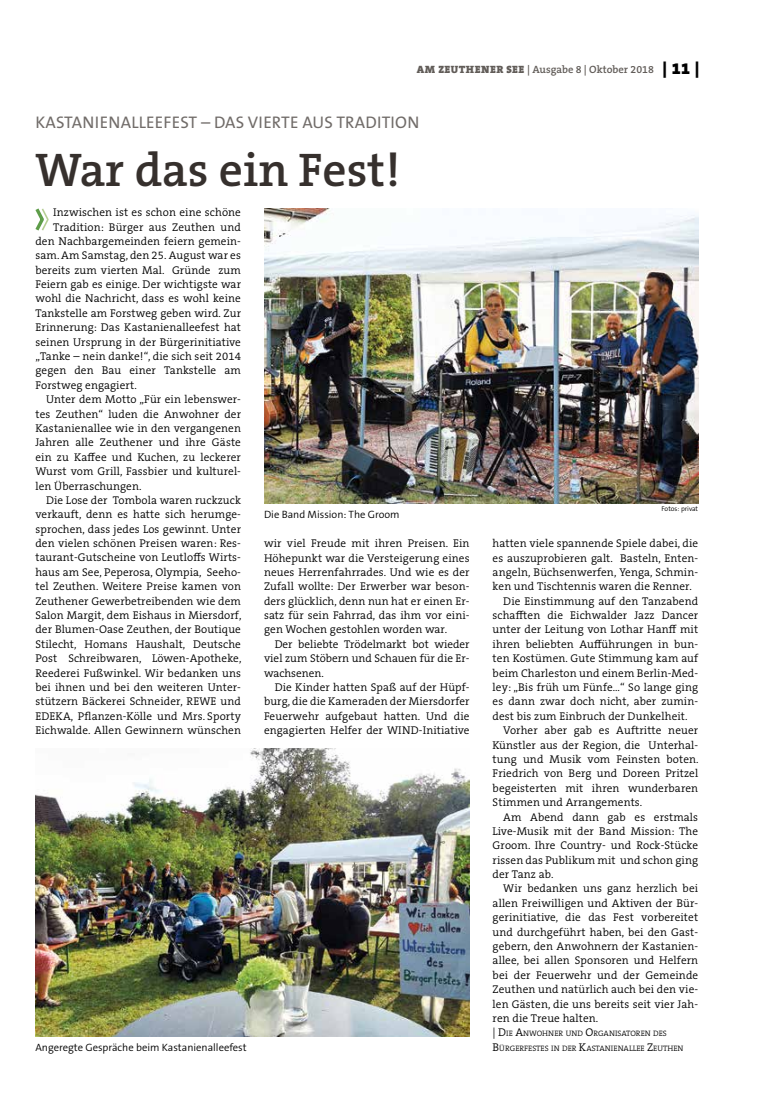
<style>
.page{position:relative;width:762px;height:1117px;background:#fff}
.page>*{position:absolute;margin:0;border:0;box-sizing:border-box;transform-origin:0 0}
.t1{font:600 47.5px "The Serif B W6";color:#36302d}
.t2{font:16.88px "The Sans B W5 Plain";letter-spacing:.015em;color:#716c69}
.t3{font:300 11.25px/14.4px "The Serif B W4";letter-spacing:.01em;color:#000;text-align:justify}
.t4{font:300 10.62px "The Sans B W4";color:#000}
.t5{font:600 10.62px "The Serif B W6";color:#615c58}
.t6{font:300 7.88px/14.4px "The Serif B W4";color:#000}
.t7{font:300 6.88px "The Sans B W4";color:#000}
.s1{font-family:"The Serif B W9";font-weight:900}
.s2{font-family:"The Serif B W9";font-weight:900;font-size:16.25px;color:#000}
.s3{font-size:11.25px}
</style>
<div class="page">
<svg style="left:35px;top:208px;width:14px;height:23px"></svg>
<img style="left:264px;top:208px;width:434px;height:295px">
<img style="left:35px;top:748px;width:434px;height:287px">
<p class="t5" style="left:417px;top:63px;width:284px"><span class="s1">AM ZEUTHENER SEE</span> | Ausgabe 8 | Oktober 2018 <span class="s2">| 11 |</span></p>
<h2 class="t2" style="left:36px;top:111px;width:385px">KASTANIENALLEEFEST – DAS VIERTE AUS TRADITION</h2>
<h1 class="t1" style="left:35px;top:139px;width:366px">War das ein Fest!</h1>
<p class="t3" style="left:53px;top:205px;width:189px">Inzwischen ist es schon eine schöne</p>
<p class="t3" style="left:53px;top:219px;width:189px">Tradition: Bürger aus Zeuthen und</p>
<p class="t3" style="left:35px;top:234px;width:207px">den Nachbargemeinden feiern gemein-</p>
<p class="t3" style="left:35px;top:248px;width:207px">sam. Am Samstag, den 25. August war es</p>
<p class="t3" style="left:35px;top:263px;width:207px">bereits zum vierten Mal. Gründe zum</p>
<p class="t3" style="left:35px;top:277px;width:207px">Feiern gab es einige. Der wichtigste war</p>
<p class="t3" style="left:35px;top:291px;width:207px">wohl die Nachricht, dass es wohl keine</p>
<p class="t3" style="left:35px;top:306px;width:207px">Tankstelle am Forstweg geben wird. Zur</p>
<p class="t3" style="left:35px;top:320px;width:207px">Erinnerung: Das Kastanienalleefest hat</p>
<p class="t3" style="left:35px;top:334px;width:207px">seinen Ursprung in der Bürgerinitiative</p>
<p class="t3" style="left:35px;top:349px;width:207px">„Tanke – nein danke!“, die sich seit 2014</p>
<p class="t3" style="left:35px;top:363px;width:207px">gegen den Bau einer Tankstelle am</p>
<p class="t3" style="left:35px;top:378px;width:103px">Forstweg engagiert.</p>
<p class="t3" style="left:46px;top:392px;width:196px">Unter dem Motto „Für ein lebenswer-</p>
<p class="t3" style="left:35px;top:406px;width:207px">tes Zeuthen“ luden die Anwohner der</p>
<p class="t3" style="left:35px;top:421px;width:207px">Kastanienallee wie in den vergangenen</p>
<p class="t3" style="left:35px;top:435px;width:207px">Jahren alle Zeuthener und ihre Gäste</p>
<p class="t3" style="left:35px;top:449px;width:207px">ein zu Kaffee und Kuchen, zu leckerer</p>
<p class="t3" style="left:35px;top:464px;width:207px">Wurst vom Grill, Fassbier und kulturel-</p>
<p class="t3" style="left:35px;top:478px;width:108px">len Überraschungen.</p>
<p class="t3" style="left:46px;top:493px;width:196px">Die Lose der Tombola waren ruckzuck</p>
<p class="t3" style="left:35px;top:507px;width:207px">verkauft, denn es hatte sich herumge-</p>
<p class="t3" style="left:35px;top:521px;width:207px">sprochen, dass jedes Los gewinnt. Unter</p>
<p class="t3" style="left:35px;top:536px;width:207px">den vielen schönen Preisen waren: Res-</p>
<p class="t3" style="left:35px;top:550px;width:207px">taurant-Gutscheine von Leutloffs Wirts-</p>
<p class="t3" style="left:35px;top:564px;width:207px">haus am See, Peperosa, Olympia, Seeho-</p>
<p class="t3" style="left:35px;top:579px;width:207px">tel Zeuthen. Weitere Preise kamen von</p>
<p class="t3" style="left:35px;top:593px;width:207px">Zeuthener Gewerbetreibenden wie dem</p>
<p class="t3" style="left:35px;top:608px;width:207px">Salon Margit, dem Eishaus in Miersdorf,</p>
<p class="t3" style="left:35px;top:622px;width:207px">der Blumen-Oase Zeuthen, der Boutique</p>
<p class="t3" style="left:35px;top:636px;width:207px">Stilecht, Homans Haushalt, Deutsche</p>
<p class="t3" style="left:35px;top:651px;width:208px">Post Schreibwaren, Löwen-Apotheke,</p>
<p class="t3" style="left:35px;top:665px;width:207px">Reederei Fußwinkel. Wir bedanken uns</p>
<p class="t3" style="left:35px;top:680px;width:207px">bei ihnen und bei den weiteren Unter-</p>
<p class="t3" style="left:35px;top:694px;width:207px">stützern Bäckerei Schneider, REWE und</p>
<p class="t3" style="left:35px;top:708px;width:207px">EDEKA, Pflanzen-Kölle und Mrs. Sporty</p>
<p class="t3" style="left:35px;top:723px;width:207px">Eichwalde. Allen Gewinnern wünschen</p>
<p class="t7" style="left:661px;top:504px;width:38px">Fotos: privat</p>
<p class="t4" style="left:264px;top:507px;width:137px">Die Band Mission: The Groom</p>
<p class="t3" style="left:264px;top:536px;width:207px">wir viel Freude mit ihren Preisen. Ein Höhepunkt war die Versteigerung eines neues Herrenfahrrades. Und wie es der Zufall wollte: Der Erwerber war beson&shy;ders glücklich, denn nun hat er einen Er&shy;satz für sein Fahrrad, das ihm vor eini&shy;gen Wochen gestohlen worden war.</p>
<p class="t3" style="left:264px;top:636px;width:207px;text-indent:11px">Der beliebte Trödelmarkt bot wieder viel zum Stöbern und Schauen für die Er&shy;wachsenen.</p>
<p class="t3" style="left:264px;top:680px;width:207px;text-indent:11px">Die Kinder hatten Spaß auf der Hüpf&shy;burg, die die Kameraden der Miersdorfer Feuerwehr aufgebaut hatten. Und die engagierten Helfer der WIND-Initiative</p>
<p class="t3" style="left:493px;top:536px;width:207px">hatten viele spannende Spiele dabei, die</p>
<p class="t3" style="left:493px;top:550px;width:207px">es auszuprobieren galt. Basteln, Enten-</p>
<p class="t3" style="left:493px;top:565px;width:207px">angeln, Büchsenwerfen, Yenga, Schmin-</p>
<p class="t3" style="left:493px;top:579px;width:201px">ken und Tischtennis waren die Renner.</p>
<p class="t3" style="left:503px;top:593px;width:196px">Die Einstimmung auf den Tanzabend</p>
<p class="t3" style="left:493px;top:608px;width:207px">schafften die Eichwalder Jazz Dancer</p>
<p class="t3" style="left:493px;top:622px;width:207px">unter der Leitung von Lothar Hanff mit</p>
<p class="t3" style="left:493px;top:636px;width:207px">ihren beliebten Aufführungen in bun-</p>
<p class="t3" style="left:493px;top:651px;width:207px">ten Kostümen. Gute Stimmung kam auf</p>
<p class="t3" style="left:493px;top:665px;width:207px">beim Charleston und einem Berlin-Med-</p>
<p class="t3" style="left:493px;top:680px;width:207px">ley: „Bis früh um Fünfe...“ So lange ging</p>
<p class="t3" style="left:493px;top:694px;width:207px">es dann zwar doch nicht, aber zumin-</p>
<p class="t3" style="left:493px;top:708px;width:196px">dest bis zum Einbruch der Dunkelheit.</p>
<p class="t3" style="left:503px;top:723px;width:196px">Vorher aber gab es Auftritte neuer</p>
<p class="t3" style="left:493px;top:737px;width:207px">Künstler aus der Region, die Unterhal-</p>
<p class="t3" style="left:493px;top:751px;width:207px">tung und Musik vom Feinsten boten.</p>
<p class="t3" style="left:493px;top:766px;width:207px">Friedrich von Berg und Doreen Pritzel</p>
<p class="t3" style="left:493px;top:780px;width:207px">begeisterten mit ihren wunderbaren</p>
<p class="t3" style="left:493px;top:795px;width:151px">Stimmen und Arrangements.</p>
<p class="t3" style="left:503px;top:809px;width:196px">Am Abend dann gab es erstmals</p>
<p class="t3" style="left:493px;top:823px;width:207px">Live-Musik mit der Band Mission: The</p>
<p class="t3" style="left:493px;top:838px;width:207px">Groom. Ihre Country- und Rock-Stücke</p>
<p class="t3" style="left:493px;top:852px;width:207px">rissen das Publikum mit und schon ging</p>
<p class="t3" style="left:493px;top:866px;width:62px">der Tanz ab.</p>
<p class="t3" style="left:503px;top:881px;width:196px">Wir bedanken uns ganz herzlich bei</p>
<p class="t3" style="left:493px;top:895px;width:207px">allen Freiwilligen und Aktiven der Bür-</p>
<p class="t3" style="left:493px;top:910px;width:207px">gerinitiative, die das Fest vorbereitet</p>
<p class="t3" style="left:493px;top:924px;width:207px">und durchgeführt haben, bei den Gast-</p>
<p class="t3" style="left:493px;top:938px;width:207px">gebern, den Anwohnern der Kastanien-</p>
<p class="t3" style="left:493px;top:953px;width:207px">allee, bei allen Sponsoren und Helfern</p>
<p class="t3" style="left:493px;top:967px;width:207px">bei der Feuerwehr und der Gemeinde</p>
<p class="t3" style="left:493px;top:981px;width:207px">Zeuthen und natürlich auch bei den vie-</p>
<p class="t3" style="left:493px;top:996px;width:207px">len Gästen, die uns bereits seit vier Jah-</p>
<p class="t3" style="left:493px;top:1010px;width:107px">ren die Treue halten.</p>
<p class="t6" style="left:493px;top:1026px;width:192px"><span class="s3">| D</span>IE <span class="s3">A</span>NWOHNER UND <span class="s3">O</span>RGANISATOREN DES<br><span class="s3">B</span>ÜRGERFESTES IN DER <span class="s3">K</span>ASTANIENALLEE <span class="s3">Z</span>EUTHEN</p>
<p class="t4" style="left:35px;top:1039px;width:213px">Angeregte Gespräche beim Kastanienalleefest</p>
</div>
